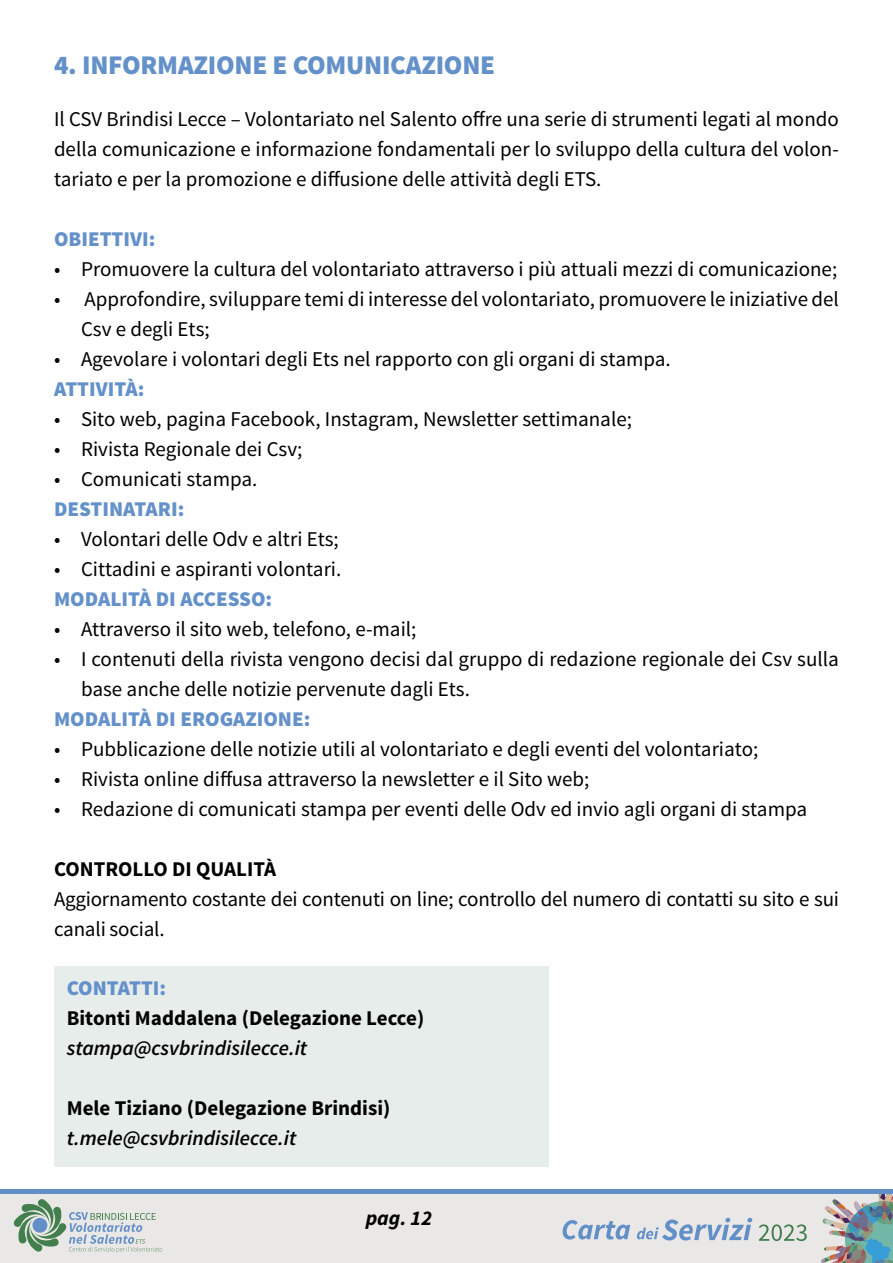
<style>
.page{position:relative;width:893px;height:1263px;background:#fff}
.page>*{position:absolute;margin:0;border:0;box-sizing:border-box;transform-origin:0 0}
.t1{font:900 27px "Source Sans Pro";letter-spacing:-.01em;color:#6491ca}
.t2{font:21px/30px "Source Sans Pro";color:#000}
.t3{font:700 21px "Source Sans Pro";color:#000}
.t4{font:900 21px "Source Sans Pro";color:#6491ca}
.t5{font:italic 600 21px "Source Sans Pro";color:#000}
.t6{font:italic 700 21px "Source Sans Pro";color:#000}
</style>
<div class="page">
<div style="left:0;top:1190px;width:893px;height:73px;background:#638fc9"></div>
<div style="left:0;top:1194px;width:893px;height:69px;background:#e9e8e6"></div>
<svg style="left:759px;top:1224px;width:48px;height:17px"></svg>
<svg style="left:563px;top:1220px;width:67px;height:19px"></svg>
<svg style="left:637px;top:1218px;width:115px;height:22px"></svg>
<svg style="left:14px;top:1199px;width:148px;height:54px"></svg>
<img style="left:821px;top:1194px;width:72px;height:69px">
<div style="left:54px;top:967px;width:494px;height:200px;background:#e7edeb"></div>
<p class="t1" style="left:54px;top:48px;width:443px">4. INFORMAZIONE E COMUNICAZIONE</p>
<p class="t2" style="left:54px;top:104px;width:786px;text-align:justify">Il CSV Brindisi Lecce – Volontariato nel Salento offre una serie di strumenti legati al mondo della comunicazione e informazione fondamentali per lo sviluppo della cultura del volon&shy;tariato e per la promozione e diffusione delle attività degli ETS.</p>
<p class="t4" style="left:54px;top:225px;width:103px">OBIETTIVI:</p>
<p class="t2" style="left:54px;top:254px;width:785px">• Promuovere la cultura del volontariato attraverso i più attuali mezzi di comunicazione;</p>
<p class="t2" style="left:81px;top:284px;width:759px;text-indent:-27px">• Approfondire, sviluppare temi di interesse del volontariato, promuovere le iniziative del<br>Csv e degli Ets;</p>
<p class="t2" style="left:54px;top:344px;width:618px">• Agevolare i volontari degli Ets nel rapporto con gli organi di stampa.</p>
<p class="t4" style="left:54px;top:375px;width:92px">ATTIVITÀ:</p>
<p class="t2" style="left:54px;top:404px;width:580px">• Sito web, pagina Facebook, Instagram, Newsletter settimanale;</p>
<p class="t2" style="left:54px;top:434px;width:250px">• Rivista Regionale dei Csv;</p>
<p class="t2" style="left:54px;top:464px;width:205px">• Comunicati stampa.</p>
<p class="t4" style="left:54px;top:495px;width:132px">DESTINATARI:</p>
<p class="t2" style="left:54px;top:524px;width:286px">• Volontari delle Odv e altri Ets;</p>
<p class="t2" style="left:54px;top:554px;width:289px">• Cittadini e aspiranti volontari.</p>
<p class="t4" style="left:54px;top:585px;width:220px">MODALITÀ DI ACCESSO:</p>
<p class="t2" style="left:54px;top:614px;width:364px">• Attraverso il sito web, telefono, e-mail;</p>
<p class="t2" style="left:81px;top:644px;width:759px;text-indent:-27px">• I contenuti della rivista vengono decisi dal gruppo di redazione regionale dei Csv sulla base anche delle notizie pervenute dagli Ets.</p>
<p class="t4" style="left:54px;top:705px;width:258px">MODALITÀ DI EROGAZIONE:</p>
<p class="t2" style="left:54px;top:734px;width:706px">• Pubblicazione delle notizie utili al volontariato e degli eventi del volontariato;</p>
<p class="t2" style="left:54px;top:764px;width:537px">• Rivista online diffusa attraverso la newsletter e il Sito web;</p>
<p class="t2" style="left:54px;top:794px;width:755px">• Redazione di comunicati stampa per eventi delle Odv ed invio agli organi di stampa</p>
<p class="t3" style="left:54px;top:856px;width:224px">CONTROLLO DI QUALITÀ</p>
<p class="t2" style="left:54px;top:884px;width:786px">Aggiornamento costante dei contenuti on line; controllo del numero di contatti su sito e sui canali social.</p>
<p class="t4" style="left:67px;top:974px;width:101px">CONTATTI:</p>
<p class="t3" style="left:67px;top:1005px;width:359px">Bitonti Maddalena (Delegazione Lecce)</p>
<p class="t5" style="left:67px;top:1035px;width:242px">stampa@csvbrindisilecce.it</p>
<p class="t3" style="left:67px;top:1095px;width:325px">Mele Tiziano (Delegazione Brindisi)</p>
<p class="t5" style="left:67px;top:1125px;width:231px">t.mele@csvbrindisilecce.it</p>
<p class="t6" style="left:366px;top:1204px;width:68px">pag. 12</p>
</div>
